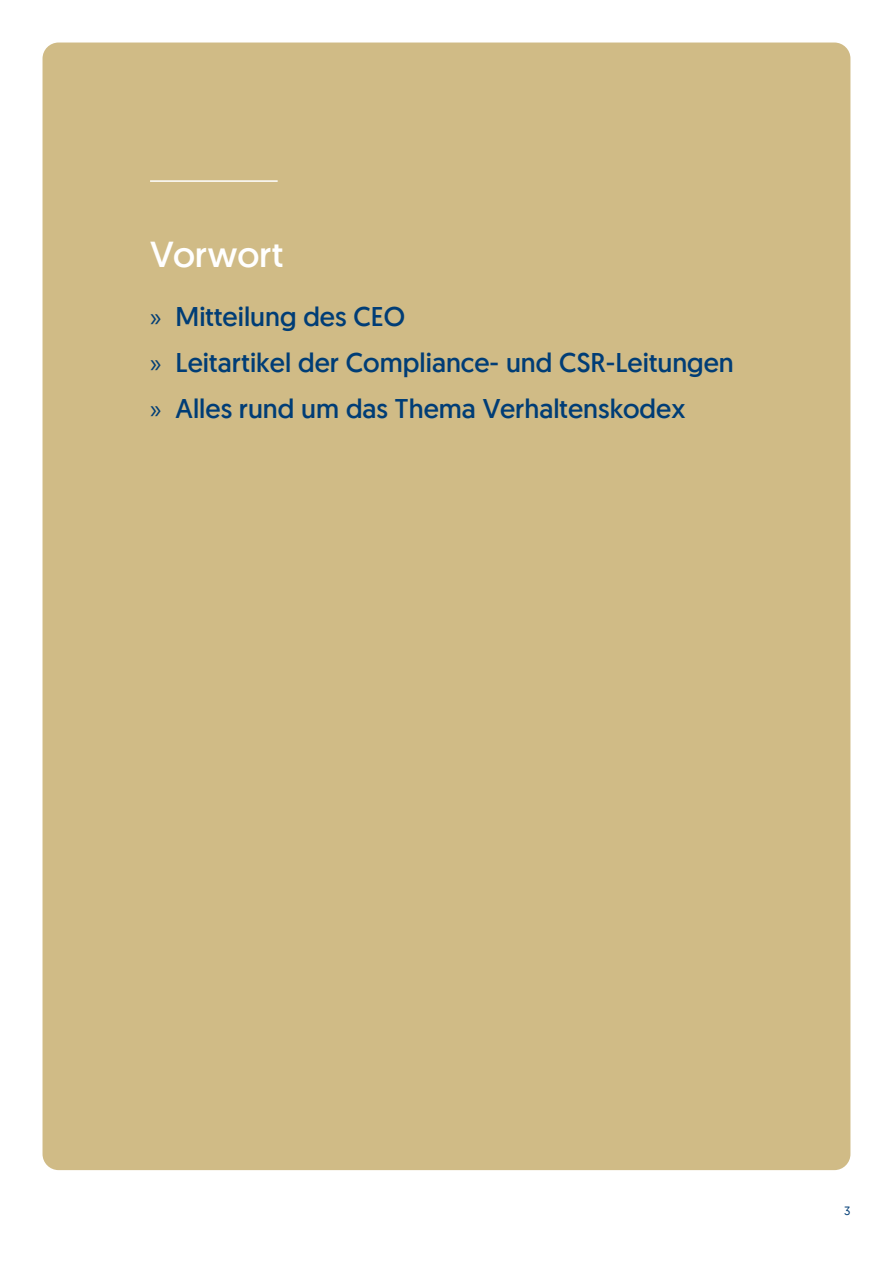
<style>
.page{position:relative;width:893px;height:1263px;background:#fff}
.page>*{position:absolute;margin:0;border:0;box-sizing:border-box;transform-origin:0 0}
.H2_-_Kapitel{font:36px "Geomanist News";letter-spacing:-.005em;color:#fff}
.t1{font:27px "Geomanist News";color:#003d76}
.t2{font:12px "Geomanist";color:#003d76}
.s1{font-family:"Myriad Pro"}
</style>
<div class="page">
<div style="left:43px;top:43px;width:807px;height:1127px;background:#d0bb86;border-radius:16px"></div>
<hr style="left:150px;top:180px;width:128px;height:2px;background:#fff">
<p class="H2_-_Kapitel" style="left:150px;top:231px;width:135px">Vorwort</p>
<p class="t1" style="left:150px;top:299px;width:257px"><span class="s1">»</span> Mitteilung des CEO</p>
<p class="t1" style="left:150px;top:345px;width:585px"><span class="s1">»</span> Leitartikel der Compliance- und CSR-Leitungen</p>
<p class="t1" style="left:150px;top:391px;width:537px"><span class="s1">»</span> Alles rund um das Thema Verhaltenskodex</p>
<p class="t2" style="left:844px;top:1203px;width:8px">3</p>
</div>
